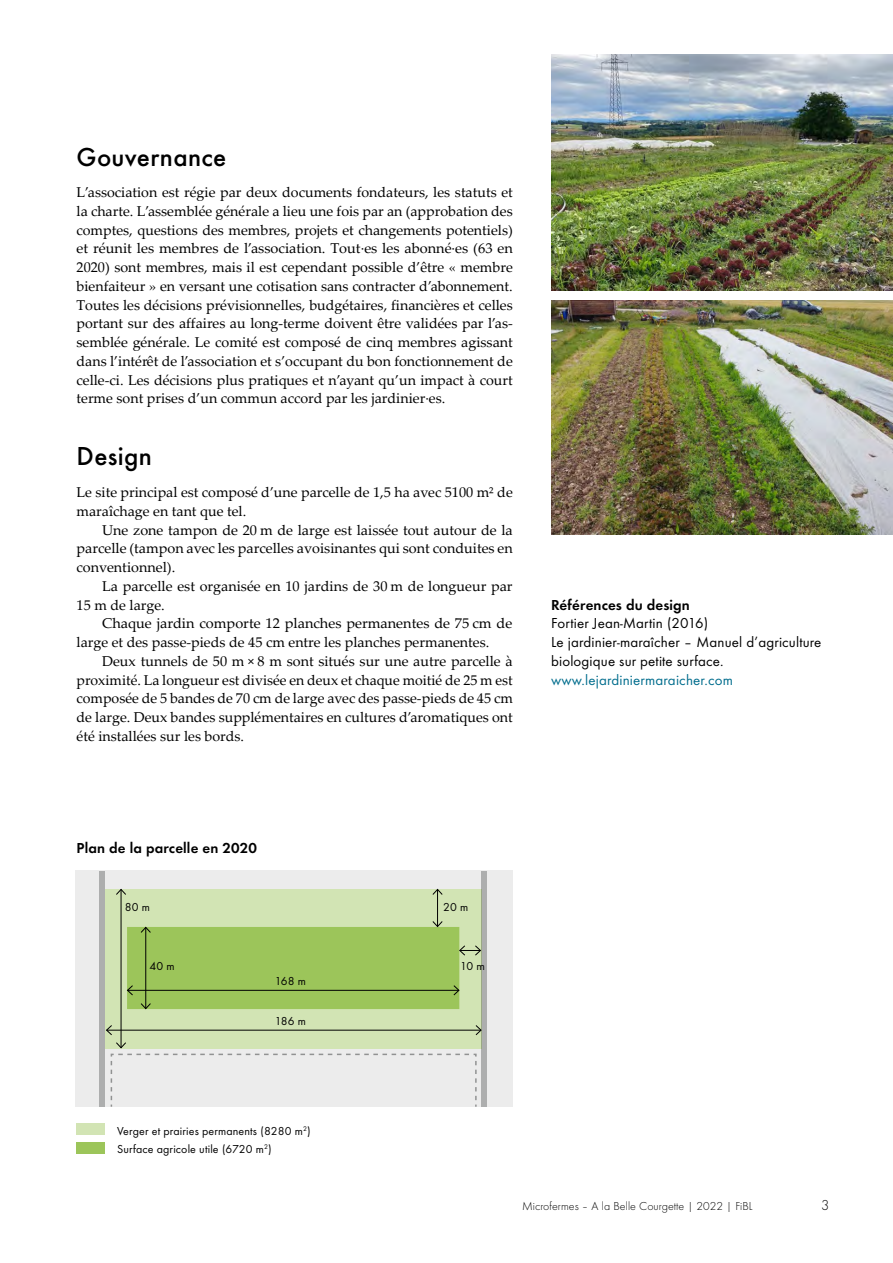
<style>
.page{position:relative;width:893px;height:1263px;background:#fff}
.page>*{position:absolute;margin:0;border:0;box-sizing:border-box;transform-origin:0 0}
.t1{font:500 27px "Function Pro";letter-spacing:.01em;color:#000}
.t2{font:15px/18.8px "Function Pro";letter-spacing:.01em;color:#000}
.t3{font:600 15px "Function Pro";letter-spacing:.01em;color:#000}
.t4{font:15px "Function Pro";letter-spacing:.01em;color:#006d8d}
.t5{font:300 15px "Function Pro";color:#000}
.t6{font:14.25px/18.8px "Palatino Linotype";color:#000;text-align:justify}
.t7{font:12px/18.8px "Function Pro";letter-spacing:.01em;color:#000}
.t8{font:300 12px "Function Pro";letter-spacing:.005em;color:#000}
</style>
<div class="page">
<img style="left:551px;top:54px;width:342px;height:237px">
<img style="left:551px;top:300px;width:342px;height:235px">
<div style="left:77px;top:1123px;width:28px;height:12px;background:#d2e4b4"></div>
<div style="left:77px;top:1142px;width:28px;height:11px;background:#9cc55a"></div>
<div style="left:76px;top:870px;width:437px;height:237px;background:#ececec"></div>
<div style="left:105px;top:889px;width:376px;height:159px;background:#d2e4b4"></div>
<div style="left:127px;top:927px;width:332px;height:82px;background:#9cc55a"></div>
<div style="left:99px;top:871px;width:6px;height:236px;background:#adaeae"></div>
<div style="left:481px;top:871px;width:6px;height:236px;background:#adaeae"></div>
<hr style="left:107px;top:1030px;width:374px;height:1px;background:#000">
<svg style="left:106px;top:1025px;width:6px;height:10px"></svg>
<svg style="left:475px;top:1024px;width:7px;height:12px"></svg>
<hr style="left:128px;top:990px;width:331px;height:1px;background:#000">
<svg style="left:127px;top:985px;width:6px;height:11px"></svg>
<svg style="left:453px;top:985px;width:7px;height:11px"></svg>
<svg style="left:459px;top:945px;width:22px;height:11px"></svg>
<hr style="left:437px;top:889px;width:1px;height:37px;background:#000">
<svg style="left:432px;top:921px;width:11px;height:6px"></svg>
<svg style="left:432px;top:888px;width:11px;height:7px"></svg>
<hr style="left:121px;top:889px;width:1px;height:159px;background:#000">
<svg style="left:110px;top:1042px;width:367px;height:65px"></svg>
<svg style="left:116px;top:888px;width:10px;height:7px"></svg>
<hr style="left:145px;top:927px;width:1px;height:81px;background:#000">
<svg style="left:140px;top:1003px;width:11px;height:6px"></svg>
<svg style="left:140px;top:926px;width:11px;height:7px"></svg>
<h1 class="t1" style="left:77px;top:141px;width:151px">Gouvernance</h1>
<p class="t6" style="left:77px;top:182px;width:438px">L’association est régie par deux documents fondateurs, les statuts et la charte. L’assemblée générale a lieu une fois par an (approbation des comptes, questions des membres, projets et changements potentiels) et réunit les membres de l’association. Tout·es les abonné·es (63 en 2020) sont membres, mais il est cependant possible d’être « membre bienfaiteur » en versant une cotisation sans contracter d’abonnement.<br>Toutes les décisions prévisionnelles, budgétaires, financières et celles portant sur des affaires au long-terme doivent être validées par l’as&shy;semblée générale. Le comité est composé de cinq membres agissant dans l’intérêt de l’association et s’occupant du bon fonctionnement de celle-ci. Les décisions plus pratiques et n’ayant qu’un impact à court terme sont prises d’un commun accord par les jardinier·es.</p>
<h1 class="t1" style="left:77px;top:440px;width:77px">Design</h1>
<p class="t6" style="left:77px;top:482px;width:438px">Le site principal est composé d’une parcelle de 1,5 ha avec 5100 m² de maraîchage en tant que tel.</p>
<p class="t6" style="left:77px;top:520px;width:438px;text-indent:26px">Une zone tampon de 20 m de large est laissée tout autour de la parcelle (tampon avec les parcelles avoisinantes qui sont conduites en conventionnel).</p>
<p class="t6" style="left:77px;top:576px;width:438px;text-indent:26px">La parcelle est organisée en 10 jardins de 30 m de longueur par<br>15 m de large.</p>
<p class="t6" style="left:77px;top:614px;width:437px;text-indent:26px">Chaque jardin comporte 12 planches permanentes de 75 cm de large et des passe-pieds de 45 cm entre les planches permanentes.</p>
<p class="t6" style="left:77px;top:651px;width:438px;text-indent:26px">Deux tunnels de 50 m × 8 m sont situés sur une autre parcelle à proximité. La longueur est divisée en deux et chaque moitié de 25 m est composée de 5 bandes de 70 cm de large avec des passe-pieds de 45 cm de large. Deux bandes supplémentaires en cultures d’aromatiques ont été installées sur les bords.</p>
<p class="t3" style="left:551px;top:596px;width:140px">Références du design</p>
<p class="t2" style="left:551px;top:614px;width:272px">Fortier Jean-Martin (2016)<br>Le jardinier-maraîcher – Manuel d’agriculture biologique sur petite surface.</p>
<p class="t4" style="left:551px;top:671px;width:183px">www.lejardiniermaraicher.com</p>
<p class="t3" style="left:77px;top:839px;width:182px">Plan de la parcelle en 2020</p>
<p class="t7" style="left:125px;top:897px;width:27px">80 m</p>
<p class="t7" style="left:443px;top:897px;width:27px">20 m</p>
<p class="t7" style="left:150px;top:956px;width:27px">40 m</p>
<p class="t7" style="left:460px;top:956px;width:26px">10 m</p>
<p class="t7" style="left:275px;top:972px;width:33px">168 m</p>
<p class="t7" style="left:275px;top:1011px;width:33px">186 m</p>
<p class="t7" style="left:117px;top:1121px;width:195px">Verger et prairies permanents (8280 m<sup>2</sup>)<br>Surface agricole utile (6720 m<sup>2</sup>)</p>
<p class="t8" style="left:522px;top:1198px;width:232px">Microfermes – A la Belle Courgette | 2022 | FiBL</p>
<p class="t5" style="left:821px;top:1196px;width:10px">3</p>
</div>
